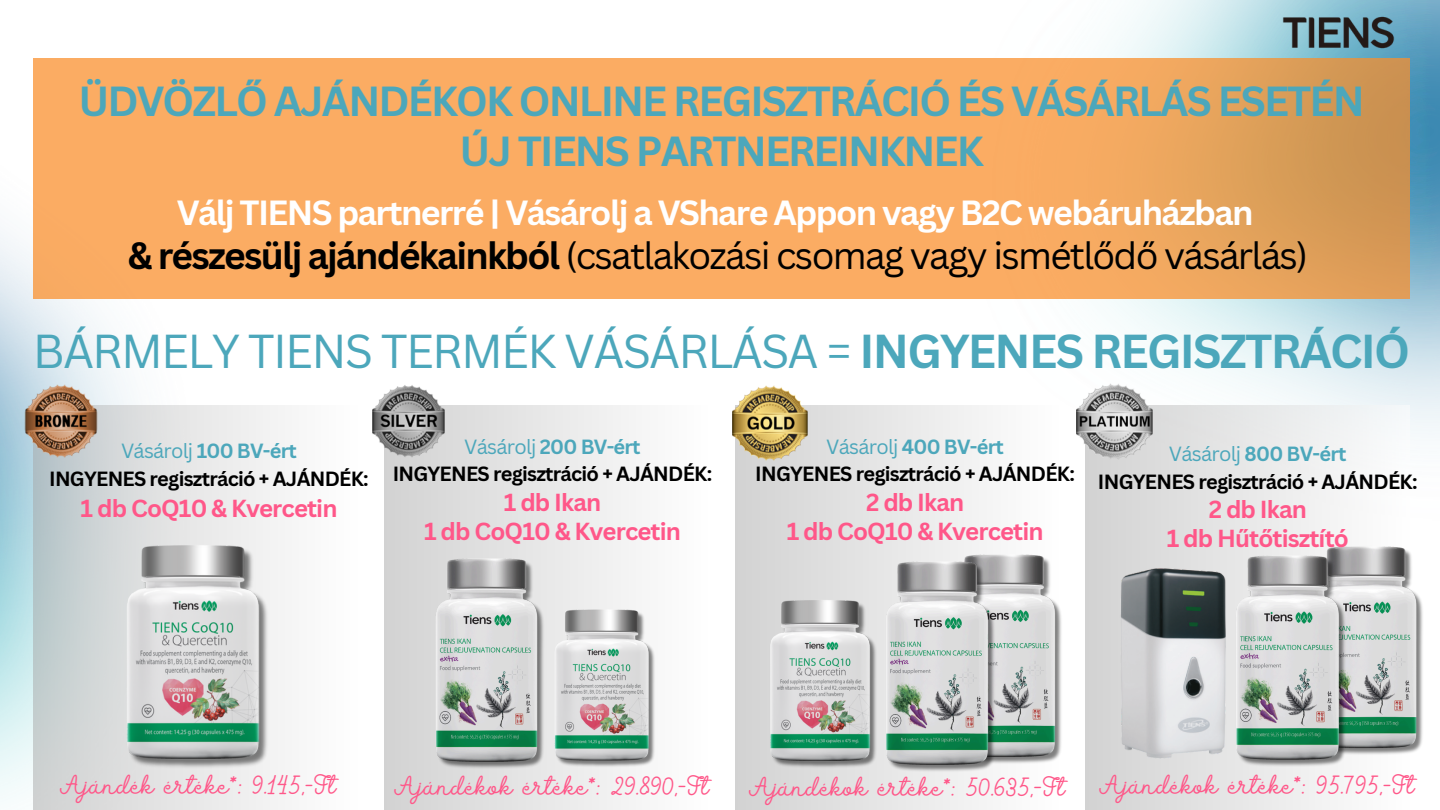
<style>
.page{position:relative;width:1440px;height:810px;background:#fff}
.page>*{position:absolute;margin:0;border:0;box-sizing:border-box;transform-origin:0 0}
.t1{font:46.4px "Canva Sans";letter-spacing:-.04em;color:#4ca7bb}
.t2{font:700 40.9px/49.8px "Canva Sans";letter-spacing:-.045em;color:#4ca7bb;text-align:center}
.t3{font:37px "Canva Sans";letter-spacing:-.045em;color:#000}
.t4{font:700 34px "Canva Sans";letter-spacing:-.045em;color:#fff}
.t5{font:700 25.1px "Cretina";color:#ff5789}
.t6{font:700 24px "Canva Sans";letter-spacing:-.035em;color:#ff5789}
.t7{font:700 20px "Canva Sans";letter-spacing:-.035em;color:#000}
.t8{font:700 20px "Canva Sans";letter-spacing:-.035em;color:#4ca7bb}
.s1{font-weight:700}
.s2{font-weight:400}
</style>
<div class="page">
<div style="left:384px;top:405px;width:324px;height:405px;background:linear-gradient(to right,#d2d2d2,#fefefe)"></div>
<img style="left:967px;top:0;width:473px;height:521px">
<div style="left:735px;top:405px;width:324px;height:405px;background:linear-gradient(to right,#d2d2d2,#fefefe)"></div>
<div style="left:1086px;top:405px;width:324px;height:405px;background:linear-gradient(to right,#d2d2d2,#fcfdfd)"></div>
<img style="left:0;top:58px;width:349px;height:752px">
<svg style="left:34px;top:405px;width:315px;height:405px"></svg>
<svg style="left:34px;top:59px;width:1376px;height:240px;background:#f5a960"></svg>
<img style="left:926px;top:537px;width:160px;height:251px">
<img style="left:1282px;top:0;width:114px;height:71px">
<img style="left:408px;top:541px;width:161px;height:252px">
<img style="left:859px;top:545px;width:160px;height:250px">
<img style="left:101px;top:515px;width:198px;height:278px">
<img style="left:537px;top:588px;width:140px;height:196px">
<img style="left:751px;top:577px;width:149px;height:209px">
<img style="left:1289px;top:530px;width:134px;height:248px">
<img style="left:1209px;top:538px;width:161px;height:252px">
<img style="left:24px;top:384px;width:74px;height:73px">
<img style="left:372px;top:385px;width:72px;height:72px">
<img style="left:733px;top:385px;width:74px;height:75px">
<img style="left:1077px;top:384px;width:75px;height:75px">
<img style="left:1111px;top:563px;width:126px;height:199px">
<h4 class="t2" style="left:78px;top:75px;width:1288px">ÜDVÖZLŐ AJÁNDÉKOK ONLINE REGISZTRÁCIÓ ÉS VÁSÁRLÁS ESETÉN<br>ÚJ TIENS PARTNEREINKNEK</h4>
<p class="t4" style="left:177px;top:189px;width:1078px">Válj TIENS partnerré | Vásárolj a VShare Appon vagy B2C webáruházban</p>
<p class="t3" style="left:128px;top:230px;width:1182px"><span class="s1">&amp; részesülj ajándékainkból</span> (csatlakozási csomag vagy ismétlődő vásárlás)</p>
<p class="t1" style="left:33px;top:318px;width:1379px">BÁRMELY TIENS TERMÉK VÁSÁRLÁSA = <span class="s1">INGYENES REGISZTRÁCIÓ</span></p>
<p class="t8" style="left:121px;top:437px;width:177px"><span class="s2">Vásárolj</span> 100 BV-ért</p>
<p class="t7" style="left:49px;top:465px;width:321px">INGYENES regisztráció + AJÁNDÉK:</p>
<p class="t6" style="left:81px;top:491px;width:258px">1 db CoQ10 &amp; Kvercetin</p>
<p class="t8" style="left:464px;top:432px;width:178px"><span class="s2">Vásárolj</span> 200 BV-ért</p>
<p class="t7" style="left:393px;top:460px;width:321px">INGYENES regisztráció + AJÁNDÉK:</p>
<p class="t6" style="left:504px;top:485px;width:99px">1 db Ikan</p>
<p class="t6" style="left:424px;top:514px;width:258px">1 db CoQ10 &amp; Kvercetin</p>
<p class="t8" style="left:826px;top:432px;width:179px"><span class="s2">Vásárolj</span> 400 BV-ért</p>
<p class="t7" style="left:755px;top:460px;width:321px">INGYENES regisztráció + AJÁNDÉK:</p>
<p class="t6" style="left:866px;top:485px;width:100px">2 db Ikan</p>
<p class="t6" style="left:787px;top:514px;width:258px">1 db CoQ10 &amp; Kvercetin</p>
<p class="t8" style="left:1169px;top:439px;width:179px"><span class="s2">Vásárolj</span> 800 BV-ért</p>
<p class="t7" style="left:1098px;top:467px;width:321px">INGYENES regisztráció + AJÁNDÉK:</p>
<p class="t6" style="left:1209px;top:492px;width:100px">2 db Ikan</p>
<p class="t6" style="left:1167px;top:521px;width:184px">1 db Hűtőtisztító</p>
<p class="t5" style="left:62px;top:770px;width:277px">Ajándék értéke*: 9.145,-Ft</p>
<h4 class="t5" style="left:396px;top:771px;width:316px">Ajándékok értéke*: 29.890,-Ft</h4>
<h4 class="t5" style="left:751px;top:773px;width:317px">Ajándékok értéke*: 50.635,-Ft</h4>
<h4 class="t5" style="left:1101px;top:770px;width:316px">Ajándékok értéke*: 95.795,-Ft</h4>
</div>
